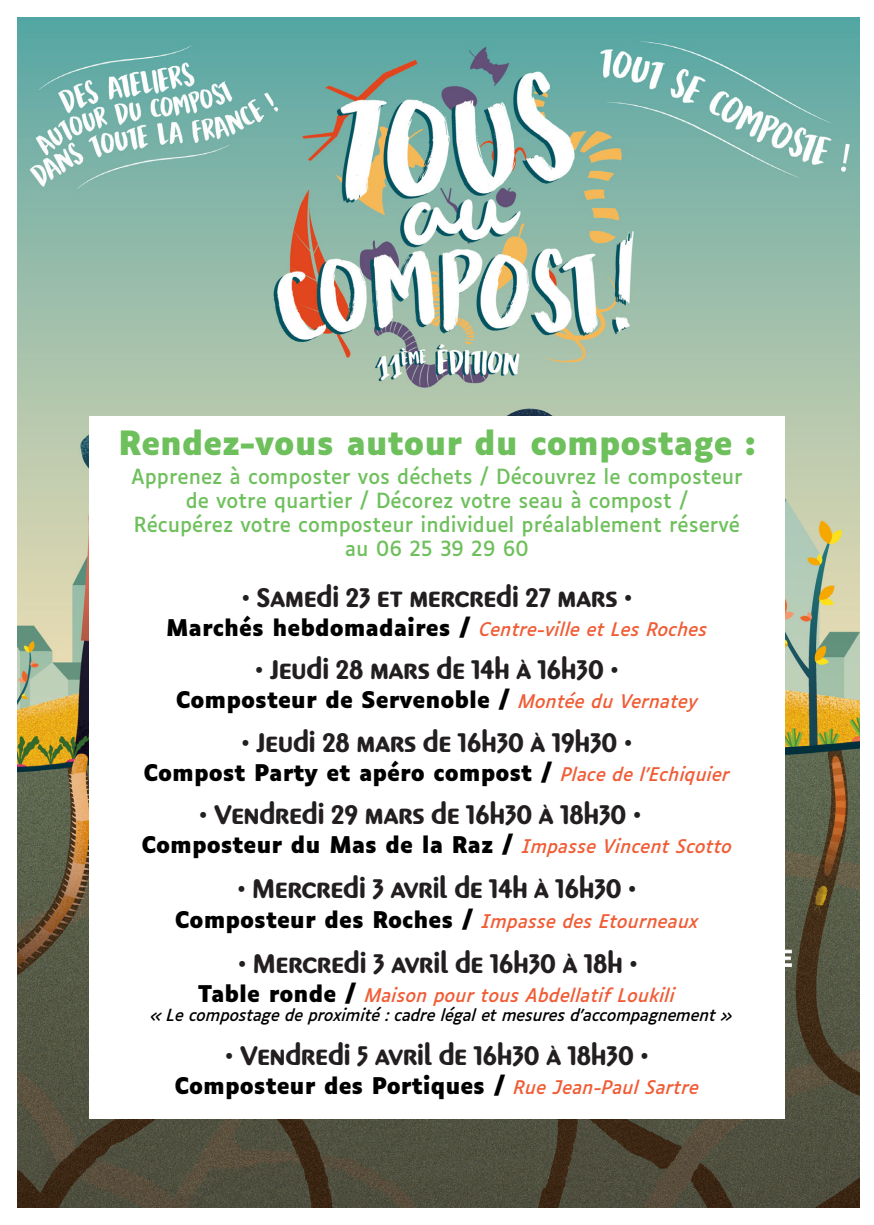
<style>
.page{position:relative;width:874px;height:1225px;background:#fff}
.page>*{position:absolute;margin:0;border:0;box-sizing:border-box;transform-origin:0 0}
.t1{font:700 32px "Luciole";color:#6ec05c}
.t2{font:700 28px "Pinot Grigio Modern";color:#231f20}
.t3{font:700 22px "Luciole";color:#000}
.t4{font:20px/24px "Luciole";color:#6ec05c;text-align:center}
.t5{font:italic 18px "Luciole";color:#f05c35}
.t6{font:italic 16px "Luciole";letter-spacing:-.02em;color:#000}
.s1{font-weight:700;font-style:normal;font-size:22px;color:#000}
.s2{font-weight:400;font-style:italic;font-size:18px;color:#f05c35}
</style>
<div class="page">
<img style="left:17px;top:17px;width:842px;height:1191px">
<div style="left:89px;top:417px;width:695px;height:702px;background:#fff"></div>
<p class="t1" style="left:118px;top:425px;width:638px">Rendez-vous autour du compostage :</p>
<p class="t4" style="left:131px;top:462px;width:612px">Apprenez à composter vos déchets / Découvrez le composteur de votre quartier / Décorez votre seau à compost /<br>Récupérez votre composteur individuel préalablement réservé au 06 25 39 29 60</p>
<p class="t2" style="left:241px;top:583px;width:392px">• Samedi 23 et mercredi 27 mars •</p>
<p class="t5" style="left:166px;top:613px;width:543px"><span class="s1">Marchés hebdomadaires /</span> Centre-ville et Les Roches</p>
<p class="t2" style="left:255px;top:656px;width:365px">• Jeudi 28 mars de 14h à 16h30 •</p>
<p class="t3" style="left:176px;top:688px;width:523px">Composteur de Servenoble / <span class="s2">Montée du Vernatey</span></p>
<p class="t2" style="left:241px;top:728px;width:392px">• Jeudi 28 mars de 16h30 à 19h30 •</p>
<p class="t3" style="left:143px;top:760px;width:588px">Compost Party et apéro compost / <span class="s2">Place de l’Echiquier</span></p>
<p class="t2" style="left:199px;top:800px;width:443px">• Vendredi 29 mars de 16h30 à 18h30 •</p>
<p class="t3" style="left:141px;top:832px;width:592px">Composteur du Mas de la Raz / <span class="s2">Impasse Vincent Scotto</span></p>
<p class="t2" style="left:237px;top:874px;width:400px">• Mercredi 3 avril de 14h à 16h30 •</p>
<p class="t3" style="left:175px;top:907px;width:525px">Composteur des Roches / <span class="s2">Impasse des Etourneaux</span></p>
<p class="t2" style="left:238px;top:949px;width:401px">• Mercredi 3 avril de 16h30 à 18h •</p>
<p class="t5" style="left:198px;top:979px;width:478px"><span class="s1">Table ronde /</span> Maison pour tous Abdellatif Loukili</p>
<p class="t6" style="left:151px;top:1000px;width:583px">« Le compostage de proximité : cadre légal et mesures d’accompagnement »</p>
<p class="t2" style="left:225px;top:1041px;width:425px">• Vendredi 5 avril de 16h30 à 18h30 •</p>
<p class="t3" style="left:174px;top:1073px;width:526px">Composteur des Portiques / <span class="s2">Rue Jean-Paul Sartre</span></p>
</div>
